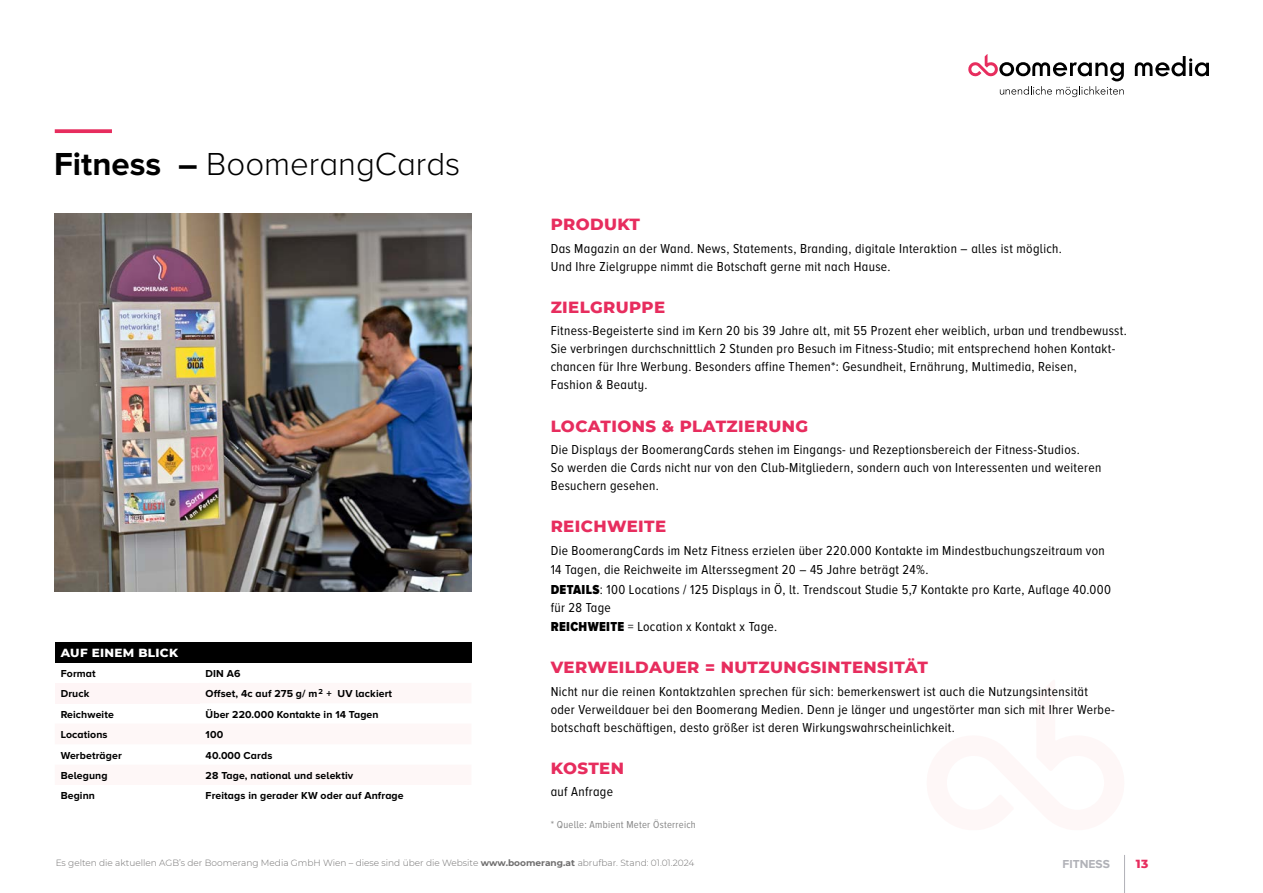
<style>
.page{position:relative;width:1263px;height:893px;background:#fff}
.page>*{position:absolute;margin:0;border:0;box-sizing:border-box;transform-origin:0 0}
.t1{font:300 33px "Proxima Nova A";color:#000}
.t2{font:800 16.5px "Montserrat";letter-spacing:.025em;color:#e72d5e}
.t3{font:13.5px/18px "Proxima Nova A Cond";letter-spacing:.025em;color:#000}
.t4{font:800 12px "Montserrat";letter-spacing:.025em;color:#fff}
.t5{font:700 12px "Proxima Nova A";color:#b0b1b7}
.t6{font:800 12px "Montserrat";color:#e72d5e}
.t7{font:700 10.5px "Proxima Nova A";letter-spacing:.01em;color:#000}
.t8{font:10.5px "Proxima Nova A Cond";letter-spacing:.025em;color:#878787}
.t9{font:300 9px "Montserrat";color:#706f6f}
.s1{font-weight:700}
.s2{font-weight:900}
</style>
<div class="page">
<svg style="left:1135px;top:56px;width:74px;height:20px"></svg>
<svg style="left:968px;top:54px;width:156px;height:43px"></svg>
<hr style="left:1124px;top:855px;width:1px;height:38px;background:#b0b1b7">
<img style="left:55px;top:213px;width:416px;height:378px">
<svg style="left:55px;top:129px;width:57px;height:4px"></svg>
<div style="left:55px;top:642px;width:416px;height:21px;background:#000"></div>
<h1 class="t1" style="left:54px;top:146px;width:408px"><span class="s1">Fitness –</span> BoomerangCards</h1>
<p class="t4" style="left:61px;top:644px;width:119px">AUF EINEM BLICK</p>
<p class="t7" style="left:61px;top:667px;width:36px">Format</p>
<p class="t7" style="left:206px;top:667px;width:36px">DIN A6</p>
<p class="t7" style="left:61px;top:688px;width:30px">Druck</p>
<p class="t7" style="left:206px;top:688px;width:188px">Offset, 4c auf 275 g/ m<sup>2</sup> + UV lackiert</p>
<p class="t7" style="left:61px;top:708px;width:55px">Reichweite</p>
<p class="t7" style="left:206px;top:708px;width:174px">Über 220.000 Kontakte in 14 Tagen</p>
<p class="t7" style="left:61px;top:728px;width:48px">Locations</p>
<p class="t7" style="left:206px;top:728px;width:19px">100</p>
<p class="t7" style="left:61px;top:749px;width:63px">Werbeträger</p>
<p class="t7" style="left:206px;top:749px;width:68px">40.000 Cards</p>
<p class="t7" style="left:61px;top:769px;width:48px">Belegung</p>
<p class="t7" style="left:206px;top:769px;width:149px">28 Tage, national und selektiv</p>
<p class="t7" style="left:61px;top:790px;width:36px">Beginn</p>
<p class="t7" style="left:206px;top:790px;width:199px">Freitags in gerader KW oder auf Anfrage</p>
<p class="t2" style="left:551px;top:212px;width:91px">PRODUKT</p>
<p class="t3" style="left:551px;top:239px;width:513px">Das Magazin an der Wand. News, Statements, Branding, digitale Interaktion – alles ist möglich.<br>Und Ihre Zielgruppe nimmt die Botschaft gerne mit nach Hause.</p>
<p class="t2" style="left:551px;top:295px;width:116px">ZIELGRUPPE</p>
<p class="t3" style="left:551px;top:322px;width:578px">Fitness-Begeisterte sind im Kern 20 bis 39 Jahre alt, mit 55 Prozent eher weiblich, urban und trendbewusst.<br>Sie verbringen durchschnittlich 2 Stunden pro Besuch im Fitness-Studio; mit entsprechend hohen Kontakt&shy;chancen für Ihre Werbung. Besonders affine Themen*: Gesundheit, Ernährung, Multimedia, Reisen,<br>Fashion &amp; Beauty.</p>
<p class="t2" style="left:551px;top:414px;width:259px">LOCATIONS &amp; PLATZIERUNG</p>
<p class="t3" style="left:551px;top:440px;width:552px">Die Displays der BoomerangCards stehen im Eingangs- und Rezeptionsbereich der Fitness-Studios.<br>So werden die Cards nicht nur von den Club-Mitgliedern, sondern auch von Interessenten und weiteren<br>Besuchern gesehen.</p>
<p class="t2" style="left:551px;top:514px;width:117px">REICHWEITE</p>
<p class="t3" style="left:551px;top:540px;width:562px;line-height:19.5px">Die BoomerangCards im Netz Fitness erzielen über 220.000 Kontakte im Mindestbuchungszeitraum von<br>14 Tagen, die Reichweite im Alterssegment 20 – 45 Jahre beträgt 24%.<br><span class="s2">DETAILS</span>: 100 Locations / 125 Displays in Ö, lt. Trendscout Studie 5,7 Kontakte pro Karte, Auflage 40.000</p>
<p class="t3" style="left:551px;top:597px;width:228px;line-height:19.5px">für 28 Tage<br><span class="s2">REICHWEITE</span> = Location x Kontakt x Tage.</p>
<p class="t2" style="left:551px;top:655px;width:379px">VERWEILDAUER = NUTZUNGSINTENSITÄT</p>
<p class="t3" style="left:551px;top:682px;width:565px">Nicht nur die reinen Kontaktzahlen sprechen für sich: bemerkenswert ist auch die Nutzungsintensität oder Verweildauer bei den Boomerang Medien. Denn je länger und ungestörter man sich mit Ihrer Werbe&shy;botschaft beschäftigen, desto größer ist deren Wirkungswahrscheinlichkeit.</p>
<p class="t2" style="left:551px;top:756px;width:75px">KOSTEN</p>
<p class="t3" style="left:551px;top:783px;width:64px">auf Anfrage</p>
<p class="t8" style="left:551px;top:819px;width:147px">* Quelle: Ambient Meter Österreich</p>
<p class="t9" style="left:56px;top:856px;width:640px">Es gelten die aktuellen AGB’s der Boomerang Media GmbH Wien – diese sind über die Website <span class="s1">www.boomerang.at</span> abrufbar. Stand: 01.01.2024</p>
<p class="t6" style="left:1136px;top:855px;width:14px">13</p>
<p class="t5" style="left:1062px;top:857px;width:49px">FITNESS</p>
</div>
